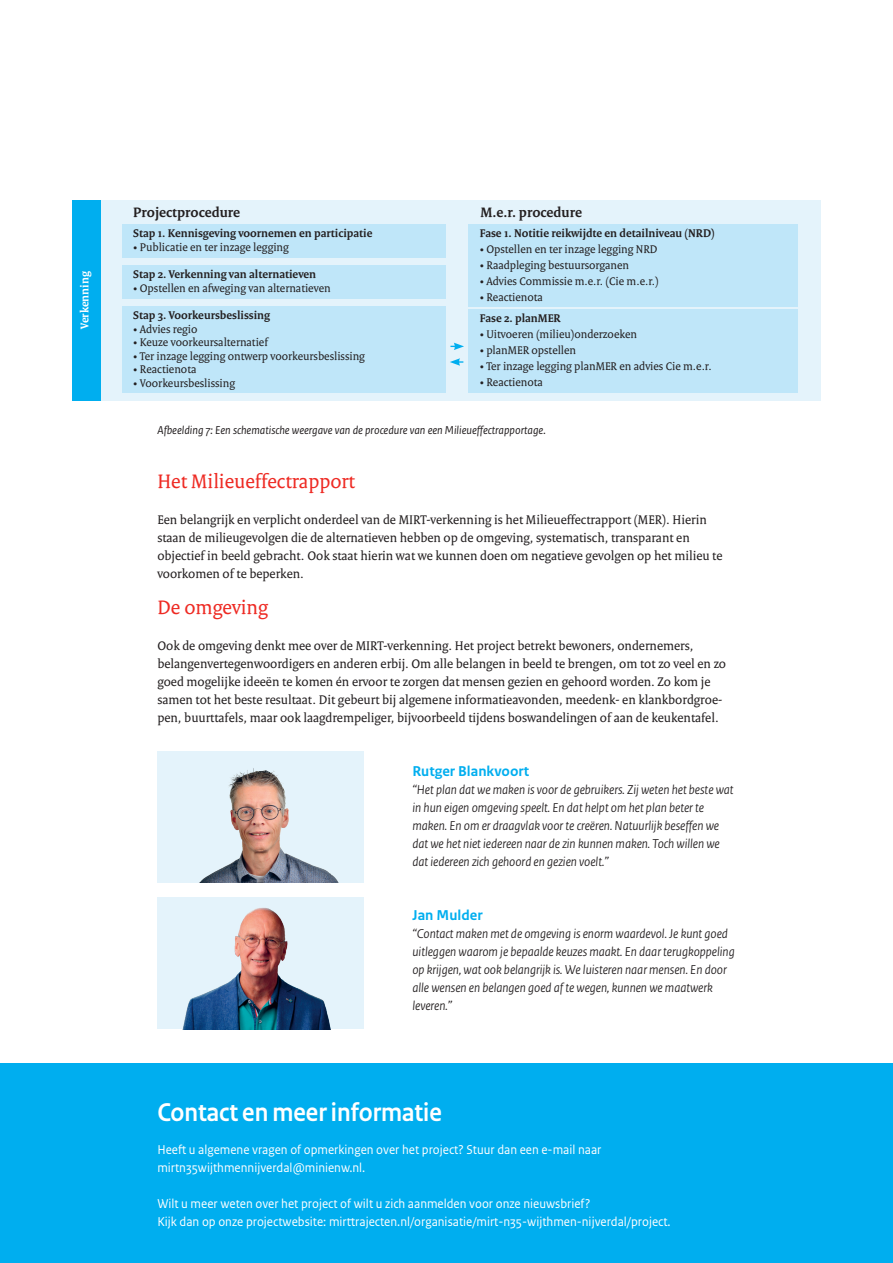
<style>
.page{position:relative;width:893px;height:1263px;background:#fff}
.page>*{position:absolute;margin:0;border:0;box-sizing:border-box;transform-origin:0 0}
.t1{font:700 27px "Rijksoverheid Sans Heading";color:#fff;scale:.94 1}
.t2{font:21px "Rijksoverheid Serif";color:#ee2a23}
.t3{font:700 15px "Rijksoverheid Sans Text";color:#00aeef}
.t4{font:700 14.7px "Rijksoverheid Serif";color:#231f20}
.t5{font:13.5px/18px "Rijksoverheid Serif";color:#231f20}
.t6{font:italic 13.5px/18px "Rijksoverheid Sans Heading";color:#231f20}
.t7{font:13.5px/18px "Rijksoverheid Sans Text";color:#fff;scale:.94 1}
.t8{font:12px "Rijksoverheid Serif";color:#231f20}
.t9{font:700 12px/21px "Rijksoverheid Serif";color:#231f20}
.t10{font:italic 12px "Rijksoverheid Sans Text";color:#231f20}
.t11{font:700 12px "Rijksoverheid Serif";color:#fff}
.s1{font-weight:400}
</style>
<div class="page">
<div style="left:0;top:1064px;width:893px;height:199px;background:#00aeef"></div>
<img style="left:157px;top:897px;width:206px;height:132px">
<div style="left:157px;top:751px;width:206px;height:132px;background:#e4f3fb"></div>
<img style="left:199px;top:768px;width:140px;height:115px">
<div style="left:72px;top:200px;width:749px;height:201px;background:#e4f3fb"></div>
<div style="left:123px;top:224px;width:323px;height:34px;background:#bfe6f9"></div>
<div style="left:123px;top:265px;width:323px;height:34px;background:#bfe6f9"></div>
<div style="left:123px;top:306px;width:323px;height:86px;background:#bfe6f9"></div>
<div style="left:468px;top:224px;width:330px;height:83px;background:#bfe6f9"></div>
<div style="left:468px;top:309px;width:330px;height:83px;background:#bfe6f9"></div>
<div style="left:72px;top:200px;width:29px;height:201px;background:#00aeef"></div>
<svg style="left:450px;top:343px;width:14px;height:7px"></svg>
<svg style="left:450px;top:358px;width:13px;height:8px"></svg>
<p class="t11" style="left:77px;top:329px;width:59px;rotate:-90deg">Verkenning</p>
<p class="t4" style="left:133px;top:203px;width:109px">Projectprocedure</p>
<p class="t9" style="left:133px;top:223px;width:241px">Stap 1. Kennisgeving voornemen en participatie</p>
<p class="t8" style="left:133px;top:240px;width:157px">• Publicatie en ter inzage legging</p>
<p class="t9" style="left:133px;top:264px;width:184px">Stap 2. Verkenning van alternatieven</p>
<p class="t8" style="left:133px;top:281px;width:199px">• Opstellen en afweging van alternatieven</p>
<p class="t9" style="left:133px;top:305px;width:138px">Stap 3. Voorkeursbeslissing</p>
<p class="t8" style="left:133px;top:322px;width:66px">• Advies regio</p>
<p class="t8" style="left:133px;top:335px;width:136px">• Keuze voorkeursalternatief</p>
<p class="t8" style="left:133px;top:349px;width:233px">• Ter inzage legging ontwerp voorkeursbeslissing</p>
<p class="t8" style="left:133px;top:362px;width:65px">• Reactienota</p>
<p class="t8" style="left:133px;top:375px;width:103px">• Voorkeursbeslissing</p>
<p class="t4" style="left:480px;top:203px;width:103px">M.e.r. procedure</p>
<p class="t9" style="left:480px;top:223px;width:237px">Fase 1. Notitie reikwijdte en detailniveau (NRD)</p>
<p class="t8" style="left:480px;top:242px;width:179px">• Opstellen en ter inzage legging NRD</p>
<p class="t8" style="left:480px;top:258px;width:151px">• Raadpleging bestuursorganen</p>
<p class="t8" style="left:480px;top:274px;width:180px">• Advies Commissie m.e.r. (Cie m.e.r.)</p>
<p class="t9" style="left:480px;top:287px;width:83px"><span class="s1">• Reactienota<br></span>Fase 2. planMER</p>
<p class="t8" style="left:480px;top:327px;width:159px">• Uitvoeren (milieu)onderzoeken</p>
<p class="t8" style="left:480px;top:343px;width:98px">• planMER opstellen</p>
<p class="t8" style="left:480px;top:359px;width:233px">• Ter inzage legging planMER en advies Cie m.e.r.</p>
<p class="t8" style="left:480px;top:375px;width:65px">• Reactienota</p>
<p class="t10" style="left:157px;top:423px;width:390px">Afbeelding 7: Een schematische weergave van de procedure van een Milieueffectrapportage.</p>
<h2 class="t2" style="left:157px;top:469px;width:199px">Het Milieueffectrapport</h2>
<p class="t5" style="left:157px;top:510px;width:567px">Een belangrijk en verplicht onderdeel van de MIRT-verkenning is het Milieueffectrapport (MER). Hierin staan de milieugevolgen die de alternatieven hebben op de omgeving, systematisch, transparant en objectief in beeld gebracht. Ook staat hierin wat we kunnen doen om negatieve gevolgen op het milieu te voorkomen of te beperken.</p>
<h2 class="t2" style="left:157px;top:595px;width:112px">De omgeving</h2>
<p class="t5" style="left:157px;top:636px;width:570px">Ook de omgeving denkt mee over de MIRT-verkenning. Het project betrekt bewoners, ondernemers, belangenvertegenwoordigers en anderen erbij. Om alle belangen in beeld te brengen, om tot zo veel en zo goed mogelijke ideeën te komen én ervoor te zorgen dat mensen gezien en gehoord worden. Zo kom je samen tot het beste resultaat. Dit gebeurt bij algemene informatieavonden, meedenk- en klankbordgroe&shy;pen, buurttafels, maar ook laagdrempeliger, bijvoorbeeld tijdens boswandelingen of aan de keukentafel.</p>
<p class="t3" style="left:412px;top:762px;width:118px">Rutger Blankvoort</p>
<p class="t6" style="left:412px;top:781px;width:323px">“Het plan dat we maken is voor de gebruikers. Zij weten het beste wat in hun eigen omgeving speelt. En dat helpt om het plan beter te maken. En om er draagvlak voor te creëren. Natuurlijk beseffen we dat we het niet iedereen naar de zin kunnen maken. Toch willen we dat iedereen zich gehoord en gezien voelt.”</p>
<p class="t3" style="left:412px;top:906px;width:72px">Jan Mulder</p>
<p class="t6" style="left:412px;top:925px;width:324px">“Contact maken met de omgeving is enorm waardevol. Je kunt goed uitleggen waarom je bepaalde keuzes maakt. En daar terugkoppeling op krijgen, wat ook belangrijk is. We luisteren naar mensen. En door alle wensen en belangen goed af te wegen, kunnen we maatwerk leveren.”</p>
<p class="t1" style="left:157px;top:1097px;width:304px">Contact en meer informatie</p>
<p class="t7" style="left:157px;top:1141px;width:474px">Heeft u algemene vragen of opmerkingen over het project? Stuur dan een e-mail naar mirtn35wijthmennijverdal@minienw.nl.</p>
<p class="t7" style="left:157px;top:1195px;width:548px">Wilt u meer weten over het project of wilt u zich aanmelden voor onze nieuwsbrief?<br>Kijk dan op onze projectwebsite: mirttrajecten.nl/organisatie/mirt-n35-wijthmen-nijverdal/project.</p>
</div>
